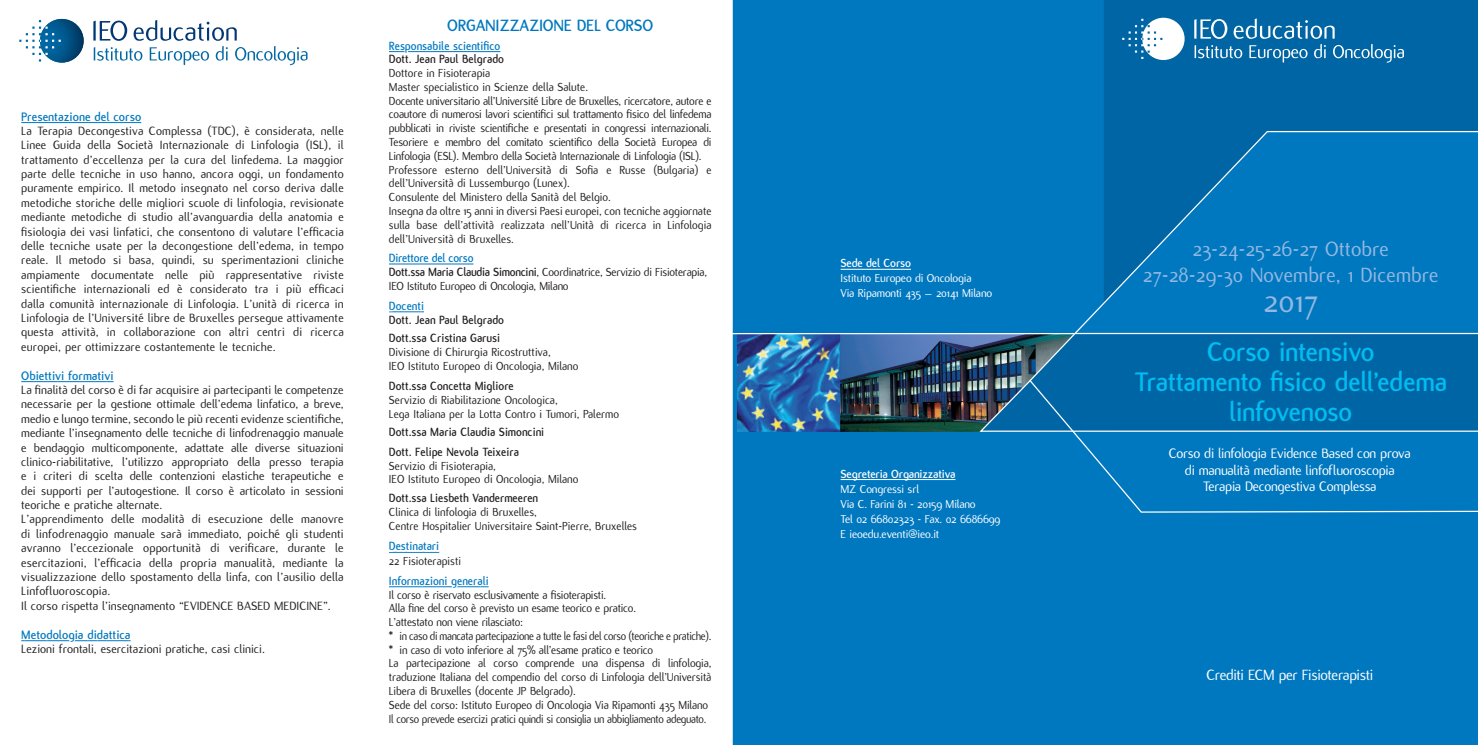
<style>
.page{position:relative;width:1478px;height:745px;background:#fff}
.page>*{position:absolute;margin:0;border:0;box-sizing:border-box;transform-origin:0 0}
.t1{font:35px "Flux";color:#94b8e1}
.t2{font:700 28.75px "Flux";letter-spacing:-.01em;color:#01bdf2}
.t3{font:22.5px "Flux";color:#94b8e1}
.t4{font:700 17.5px "Flux";letter-spacing:-.015em;color:#0078c0}
.t5{font:16.25px "Flux";letter-spacing:-.025em;color:#fff}
.t6{font:15px/16.2px "Flux";letter-spacing:-.02em;color:#fff;text-align:center}
.t7{font:13.12px/14.4px "Flux";color:#231f20;text-align:justify}
.t8{font:700 13.12px "Flux";color:#0078c0}
.t9{font:12.75px/13.8px "Flux";color:#231f20;text-align:justify;scale:.96 1}
.t10{font:12.75px "Flux";letter-spacing:-.02em;color:#231f20;scale:.96 1}
.t11{font:700 12.75px "Flux";color:#231f20;scale:.96 1}
.t12{font:12.75px "Flux";letter-spacing:-.03em;color:#231f20;scale:.96 1}
.t13{font:12.75px "Flux";letter-spacing:-.03em;color:#231f20;scale:.92 1}
.t14{font:700 12.75px "Flux";color:#0078c0;scale:.96 1}
.t15{font:700 12.75px "Flux";letter-spacing:-.02em;color:#0078c0;scale:.96 1}
.t16{font:12.5px "Flux";letter-spacing:-.015em;color:#fff}
.t17{font:700 12.5px "Flux";letter-spacing:-.015em;color:#fff}
.s1{font-weight:700}
</style>
<div class="page">
<div style="left:733px;top:0;width:745px;height:744px;background:#0078c0"></div>
<hr style="left:840px;top:269px;width:71px;height:1px;background:#fff">
<hr style="left:840px;top:479px;width:115px;height:1px;background:#fff">
<img style="left:737px;top:334px;width:241px;height:97px">
<div style="left:1103px;top:0;width:375px;height:130px;background:#0065a4"></div>
<hr style="left:706px;top:333px;width:368px;height:1px;background:#fff">
<img style="left:978px;top:334px;width:50px;height:98px">
<svg style="left:1028px;top:130px;width:450px;height:249px;background:#0373b7"></svg>
<svg style="left:1028px;top:379px;width:450px;height:134px;background:#0573b6"></svg>
<svg style="left:21px;top:122px;width:121px;height:2px"></svg>
<svg style="left:21px;top:381px;width:93px;height:2px"></svg>
<svg style="left:21px;top:640px;width:110px;height:2px"></svg>
<hr style="left:389px;top:263px;width:84px;height:1px;background:#0078c0">
<svg style="left:389px;top:51px;width:112px;height:2px"></svg>
<svg style="left:389px;top:311px;width:35px;height:2px"></svg>
<svg style="left:389px;top:551px;width:51px;height:2px"></svg>
<svg style="left:389px;top:586px;width:100px;height:2px"></svg>
<svg style="left:1122px;top:18px;width:62px;height:42px"></svg>
<svg style="left:1194px;top:18px;width:210px;height:45px;background:#277cb1"></svg>
<svg style="left:19px;top:19px;width:65px;height:44px"></svg>
<svg style="left:93px;top:20px;width:214px;height:45px"></svg>
<p class="t8" style="left:21px;top:109px;width:121px">Presentazione del corso</p>
<p class="t7" style="left:21px;top:124px;width:324px">La Terapia Decongestiva Complessa (TDC), è considerata, nelle Linee Guida della Società Internazionale di Linfologia (ISL), il trattamento d’eccellenza per la cura del linfedema. La maggior parte delle tecniche in uso hanno, ancora oggi, un fondamento puramente empirico. Il metodo insegnato nel corso deriva dalle metodiche storiche delle migliori scuole di linfologia, revisionate mediante metodiche di studio all’avanguardia della anatomia e fisiologia dei vasi linfatici, che consentono di valutare l’efficacia delle tecniche usate per la decongestione dell’edema, in tempo reale. Il metodo si basa, quindi, su sperimentazioni cliniche ampiamente documentate nelle più rappresentative riviste scientifiche internazionali ed è considerato tra i più efficaci dalla comunità internazionale di Linfologia. L’unità di ricerca in Linfologia de l’Université libre de Bruxelles persegue attivamente questa attività, in collaborazione con altri centri di ricerca europei, per ottimizzare costantemente le tecniche.</p>
<p class="t8" style="left:21px;top:368px;width:94px">Obiettivi formativi</p>
<p class="t7" style="left:21px;top:382px;width:324px">La finalità del corso è di far acquisire ai partecipanti le competenze necessarie per la gestione ottimale dell’edema linfatico, a breve, medio e lungo termine, secondo le più recenti evidenze scientifiche, mediante l’insegnamento delle tecniche di linfodrenaggio manuale e bendaggio multicomponente, adattate alle diverse situazioni clinico-riabilitative, l’utilizzo appropriato della presso terapia e i criteri di scelta delle contenzioni elastiche terapeutiche e dei supporti per l’autogestione. Il corso è articolato in sessioni teoriche e pratiche alternate.</p>
<p class="t7" style="left:21px;top:512px;width:324px">L’apprendimento delle modalità di esecuzione delle manovre di linfodrenaggio manuale sarà immediato, poiché gli studenti avranno l’eccezionale opportunità di verificare, durante le esercitazioni, l’efficacia della propria manualità, mediante la visualizzazione dello spostamento della linfa, con l’ausilio della Linfofluoroscopia.</p>
<p class="t7" style="left:21px;top:598px;width:311px">Il corso rispetta l’insegnamento “EVIDENCE BASED MEDICINE”.</p>
<p class="t8" style="left:21px;top:626px;width:111px">Metodologia didattica</p>
<p class="t7" style="left:21px;top:641px;width:245px">Lezioni frontali, esercitazioni pratiche, casi clinici.</p>
<p class="t4" style="left:447px;top:15px;width:207px">ORGANIZZAZIONE DEL CORSO</p>
<p class="t14" style="left:389px;top:38px;width:118px">Responsabile scientifico</p>
<p class="t11" style="left:389px;top:52px;width:121px">Dott. Jean Paul Belgrado</p>
<p class="t9" style="left:389px;top:66px;width:107px">Dottore in Fisioterapia</p>
<p class="t9" style="left:389px;top:80px;width:209px">Master specialistico in Scienze della Salute.</p>
<p class="t9" style="left:389px;top:94px;width:337px">Docente universitario all’Université Libre de Bruxelles, ricercatore, autore e coautore di numerosi lavori scientifici sul trattamento fisico del linfedema pubblicati in riviste scientifiche e presentati in congressi internazionali.<br>Tesoriere e membro del comitato scientifico della Società Europea di Linfologia (ESL). Membro della Società Internazionale di Linfologia (ISL).</p>
<p class="t9" style="left:389px;top:163px;width:337px">Professore esterno dell’Università di Sofia e Russe (Bulgaria) e dell’Università di Lussemburgo (Lunex).</p>
<p class="t9" style="left:389px;top:190px;width:233px">Consulente del Ministero della Sanità del Belgio.</p>
<p class="t9" style="left:389px;top:204px;width:337px">Insegna da oltre 15 anni in diversi Paesi europei, con tecniche aggiornate sulla base dell’attività realizzata nell’Unità di ricerca in Linfologia dell’Università di Bruxelles.</p>
<p class="t15" style="left:389px;top:250px;width:89px">Direttore del corso</p>
<p class="t10" style="left:389px;top:264px;width:333px"><span class="s1">Dott.ssa Maria Claudia Simoncini</span>, Coordinatrice, Servizio di Fisioterapia,</p>
<p class="t10" style="left:389px;top:278px;width:189px">IEO Istituto Europeo di Oncologia, Milano</p>
<p class="t14" style="left:389px;top:298px;width:38px">Docenti</p>
<p class="t11" style="left:389px;top:312px;width:121px">Dott. Jean Paul Belgrado</p>
<p class="t11" style="left:389px;top:331px;width:117px">Dott.ssa Cristina Garusi</p>
<p class="t9" style="left:389px;top:345px;width:170px">Divisione di Chirurgia Ricostruttiva,</p>
<p class="t9" style="left:389px;top:359px;width:199px">IEO Istituto Europeo di Oncologia, Milano</p>
<p class="t11" style="left:389px;top:378px;width:132px">Dott.ssa Concetta Migliore</p>
<p class="t9" style="left:389px;top:392px;width:177px">Servizio di Riabilitazione Oncologica,</p>
<p class="t9" style="left:389px;top:406px;width:241px">Lega Italiana per la Lotta Contro i Tumori, Palermo</p>
<p class="t11" style="left:389px;top:425px;width:163px">Dott.ssa Maria Claudia Simoncini</p>
<p class="t11" style="left:389px;top:444px;width:137px">Dott. Felipe Nevola Teixeira</p>
<p class="t9" style="left:389px;top:458px;width:113px">Servizio di Fisioterapia,</p>
<p class="t9" style="left:389px;top:472px;width:199px">IEO Istituto Europeo di Oncologia, Milano</p>
<p class="t11" style="left:389px;top:490px;width:157px">Dott.ssa Liesbeth Vandermeeren</p>
<p class="t9" style="left:389px;top:505px;width:156px">Clinica di linfologia di Bruxelles,</p>
<p class="t9" style="left:389px;top:518px;width:260px">Centre Hospitalier Universitaire Saint-Pierre, Bruxelles</p>
<p class="t14" style="left:389px;top:538px;width:54px">Destinatari</p>
<p class="t9" style="left:389px;top:553px;width:77px">22 Fisioterapisti</p>
<p class="t14" style="left:389px;top:573px;width:105px">Informazioni generali</p>
<p class="t10" style="left:389px;top:587px;width:228px">Il corso è riservato esclusivamente a fisioterapisti.</p>
<p class="t10" style="left:389px;top:601px;width:259px">Alla fine del corso è previsto un esame teorico e pratico.</p>
<p class="t10" style="left:389px;top:614px;width:141px">L’attestato non viene rilasciato:</p>
<p class="t12" style="left:389px;top:628px;width:337px">* in caso di mancata partecipazione a tutte le fasi del corso (teoriche e pratiche).</p>
<p class="t10" style="left:389px;top:642px;width:277px">* in caso di voto inferiore al 75% all’esame pratico e teorico</p>
<p class="t9" style="left:389px;top:656px;width:337px">La partecipazione al corso comprende una dispensa di linfologia, traduzione Italiana del compendio del corso di Linfologia dell’Università Libera di Bruxelles (docente JP Belgrado).</p>
<p class="t9" style="left:389px;top:697px;width:334px">Sede del corso: Istituto Europeo di Oncologia Via Ripamonti 435 Milano</p>
<p class="t13" style="left:389px;top:711px;width:346px">Il corso prevede esercizi pratici quindi si consiglia un abbigliamento adeguato.</p>
<p class="t17" style="left:840px;top:256px;width:72px">Sede del Corso</p>
<p class="t16" style="left:840px;top:271px;width:133px">Istituto Europeo di Oncologia</p>
<p class="t16" style="left:840px;top:286px;width:153px">Via Ripamonti 435 – 20141 Milano</p>
<p class="t17" style="left:840px;top:466px;width:116px">Segreteria Organizzativa</p>
<p class="t16" style="left:840px;top:481px;width:80px">MZ Congressi srl</p>
<p class="t16" style="left:840px;top:496px;width:137px">Via C. Farini 81 - 20159 Milano</p>
<p class="t16" style="left:840px;top:511px;width:161px">Tel 02 66802323 - Fax. 02 6686699</p>
<p class="t16" style="left:840px;top:526px;width:100px">E ieoedu.eventi@ieo.it</p>
<p class="t3" style="left:1192px;top:236px;width:198px">23-24-25-26-27 Ottobre</p>
<p class="t3" style="left:1143px;top:263px;width:297px">27-28-29-30 Novembre, 1 Dicembre</p>
<p class="t1" style="left:1263px;top:282px;width:56px">2017</p>
<p class="t2" style="left:1207px;top:335px;width:169px">Corso intensivo</p>
<p class="t2" style="left:1134px;top:365px;width:314px">Trattamento fisico dell’edema</p>
<p class="t2" style="left:1229px;top:395px;width:125px">linfovenoso</p>
<p class="t6" style="left:1169px;top:445px;width:243px">Corso di linfologia Evidence Based con prova di manualità mediante linfofluoroscopia</p>
<p class="t6" style="left:1203px;top:478px;width:175px">Terapia Decongestiva Complessa</p>
<p class="t5" style="left:1206px;top:665px;width:168px">Crediti ECM per Fisioterapisti</p>
</div>
